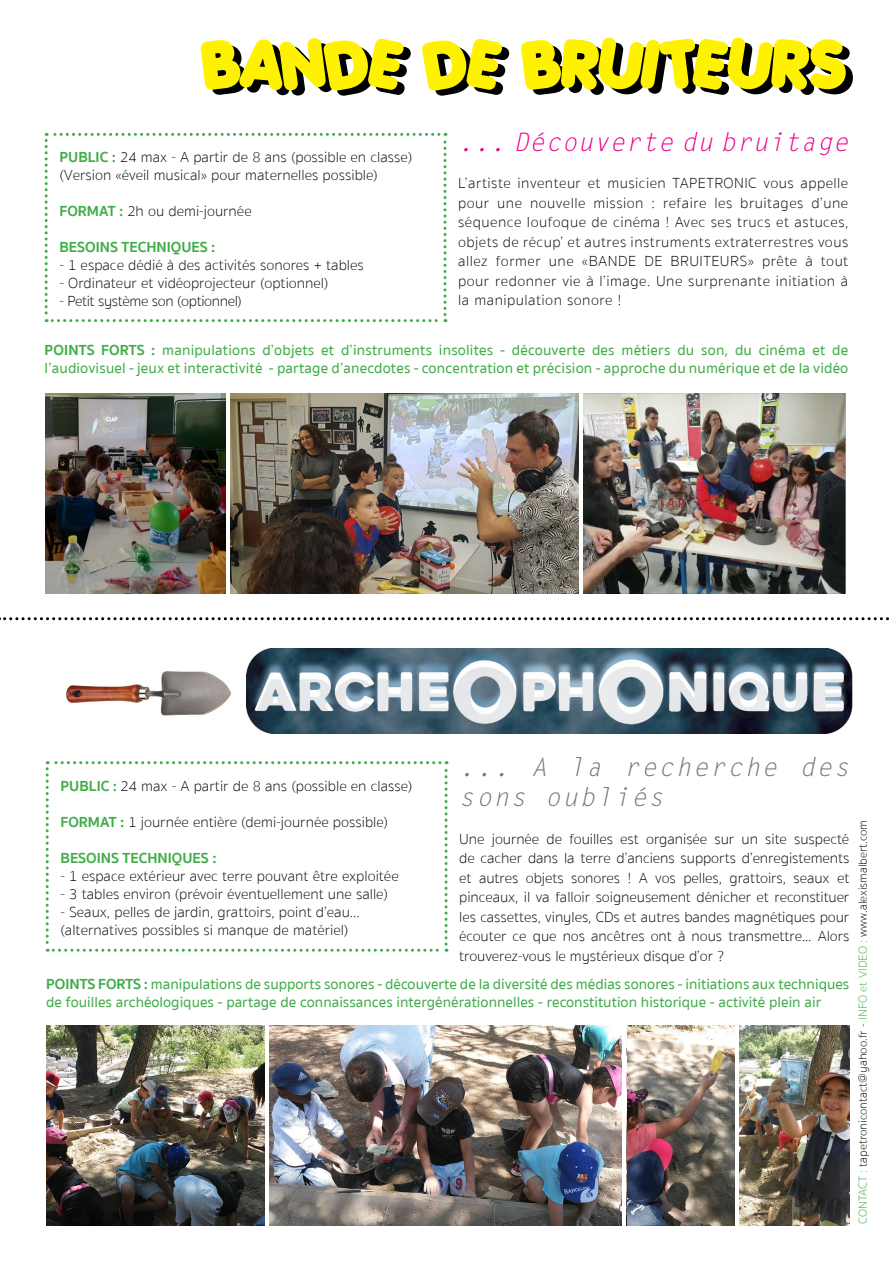
<style>
.page{position:relative;width:893px;height:1263px;background:#fff}
.page>*{position:absolute;margin:0;border:0;box-sizing:border-box;transform-origin:0 0}
.t1{font:800 61.5px "Porkys";letter-spacing:.05em;color:#fff200}
.t2{font:italic 25.5px/30.6px "Letter Gothic Std";letter-spacing:.075em;color:#737577}
.t3{font:italic 25.5px "Letter Gothic Std";letter-spacing:.03em;color:#ec008c}
.t4{font:100 15px/19.5px "Sukhumvit Set";color:#000;text-align:justify}
.t5{font:500 15px/18px "Sukhumvit Set";color:#41ad49}
.t6{font:700 15px "Sukhumvit Set";color:#41ad49}
.t7{font:100 15px "Sukhumvit Set";letter-spacing:-.025em;color:#000}
.t8{font:100 12px "Sukhumvit Set";color:#000}
.s1{font-weight:700;color:#41ad49}
.s2{font-weight:700}
.s3{color:#41ad49}
</style>
<div class="page">
<svg style="left:45px;top:133px;width:401px;height:189px"></svg>
<img style="left:46px;top:393px;width:800px;height:200px">
<svg style="left:46px;top:761px;width:402px;height:191px"></svg>
<img style="left:626px;top:1026px;width:109px;height:200px">
<img style="left:739px;top:1026px;width:110px;height:200px">
<img style="left:46px;top:1026px;width:576px;height:200px">
<img style="left:66px;top:671px;width:165px;height:45px">
<hr style="left:226px;top:389px;width:4px;height:209px;background:#fff">
<hr style="left:579px;top:388px;width:4px;height:209px;background:#fff">
<svg style="left:0;top:617px;width:889px;height:3px"></svg>
<img style="left:246px;top:648px;width:607px;height:86px">
<hr style="left:265px;top:1022px;width:4px;height:208px;background:#fff">
<h1 class="t1" style="left:202px;top:24px;width:645px">BANDE DE BRUITEURS</h1>
<h2 class="t3" style="left:458px;top:127px;width:392px">... Découverte du bruitage</h2>
<p class="t4" style="left:458px;top:174px;width:392px">L’artiste inventeur et musicien TAPETRONIC vous appelle pour une nouvelle mission : refaire les bruitages d’une séquence loufoque de cinéma ! Avec ses trucs et astuces, objets de récup’ et autres instruments extraterrestres vous allez former une «BANDE DE BRUITEURS» prête à tout pour redonner vie à l’image. Une surprenante initiation à la manipulation sonore !</p>
<p class="t4" style="left:60px;top:149px;width:354px;line-height:18px"><span class="s1">PUBLIC :</span> 24 max - A partir de 8 ans (possible en classe) (Version «éveil musical» pour maternelles possible)</p>
<p class="t4" style="left:60px;top:202px;width:194px"><span class="s1">FORMAT :</span> 2h ou demi-journée</p>
<p class="t6" style="left:60px;top:236px;width:158px">BESOINS TECHNIQUES :</p>
<p class="t4" style="left:60px;top:256px;width:306px">- 1 espace dédié à des activités sonores + tables</p>
<p class="t4" style="left:60px;top:274px;width:270px">- Ordinateur et vidéoprojecteur (optionnel)</p>
<p class="t7" style="left:60px;top:291px;width:184px">- Petit système son (optionnel)</p>
<p class="t5" style="left:45px;top:342px;width:805px"><span class="s2">POINTS FORTS :</span> manipulations d’objets et d’instruments insolites - découverte des métiers du son, du cinéma et de l’audiovisuel - jeux et interactivité - partage d’anecdotes - concentration et précision - approche du numérique et de la vidéo</p>
<p class="t4" style="left:61px;top:776px;width:354px"><span class="s1">PUBLIC :</span> 24 max - A partir de 8 ans (possible en classe)</p>
<p class="t4" style="left:61px;top:812px;width:329px"><span class="s1">FORMAT :</span> 1 journée entière (demi-journée possible)</p>
<p class="t6" style="left:61px;top:846px;width:158px">BESOINS TECHNIQUES :</p>
<p class="t4" style="left:61px;top:866px;width:340px">- 1 espace extérieur avec terre pouvant être exploitée</p>
<p class="t4" style="left:61px;top:884px;width:329px">- 3 tables environ (prévoir éventuellement une salle)</p>
<p class="t4" style="left:61px;top:903px;width:300px;line-height:18px">- Seaux, pelles de jardin, grattoirs, point d’eau... (alternatives possibles si manque de matériel)</p>
<h2 class="t2" style="left:459px;top:752px;width:392px">... A la recherche des sons oubliés</h2>
<p class="t4" style="left:459px;top:829px;width:392px">Une journée de fouilles est organisée sur un site suspecté de cacher dans la terre d’anciens supports d’enregistements et autres objets sonores ! A vos pelles, grattoirs, seaux et pinceaux, il va falloir soigneusement dénicher et reconstituer les cassettes, vinyles, CDs et autres bandes magnétiques pour écouter ce que nos ancêtres ont à nous transmettre... Alors trouverez-vous le mystérieux disque d’or ?</p>
<p class="t5" style="left:46px;top:976px;width:805px"><span class="s2">POINTS FORTS :</span> manipulations de supports sonores - découverte de la diversité des médias sonores - initiations aux techniques de fouilles archéologiques - partage de connaissances intergénérationnelles - reconstitution historique - activité plein air</p>
<p class="t8" style="left:855px;top:1224px;width:405px;rotate:-90deg"><span class="s3">CONTACT :</span> tapetronicontact@yahoo.fr - <span class="s3">INFO et VIDEO :</span> www.alexismalbert.com</p>
</div>
